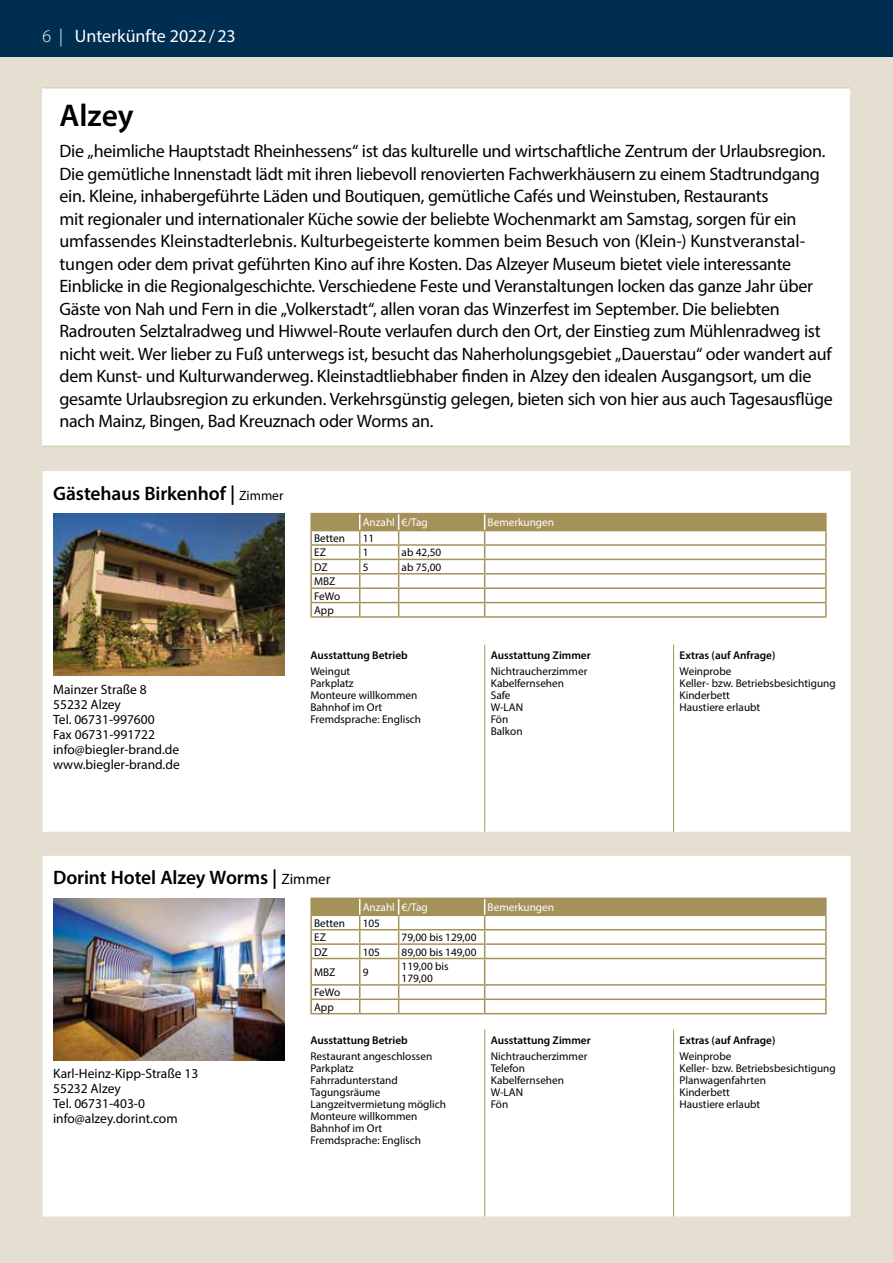
<style>
.page{position:relative;width:893px;height:1263px;background:#fff}
.page>*{position:absolute;margin:0;border:0;box-sizing:border-box;transform-origin:0 0}
.t1{font:600 31.5px "Myriad Pro";color:#000}
.t2{font:600 19.5px "Myriad Pro";letter-spacing:-.005em;color:#000}
.t3{font:18px/22.5px "Myriad Pro";letter-spacing:-.015em;color:#000}
.t4{font:18px "Myriad Pro";color:#fff}
.t5{font:13.5px/15px "Myriad Pro";color:#000}
.t6{font:11.25px/12px "Myriad Pro";color:#000}
.t7{font:600 11.25px "Myriad Pro";color:#000}
.t8{font:11.25px "Myriad Pro";color:#fff}
.s1{font-weight:300}
.s2{font-weight:400;font-size:13.5px}
.s3{font-weight:400;font-size:15px}
</style>
<div class="page">
<div style="left:0;top:0;width:893px;height:58px;background:#002e51"></div>
<div style="left:0;top:58px;width:893px;height:1205px;background:#e4dfd0"></div>
<div style="left:43px;top:88px;width:807px;height:358px;background:#fff"></div>
<hr style="left:43px;top:87px;width:807px;height:2px;background:#d8d1bb">
<hr style="left:43px;top:446px;width:807px;height:1px;background:#d8d1bb">
<div style="left:43px;top:471px;width:807px;height:361px;background:#fff"></div>
<hr style="left:484px;top:645px;width:1px;height:187px;background:#a5925a">
<hr style="left:673px;top:645px;width:1px;height:187px;background:#a5925a">
<img style="left:53px;top:514px;width:232px;height:161px">
<hr style="left:310px;top:513px;width:50px;height:1px;background:#a5925a">
<hr style="left:360px;top:513px;width:39px;height:1px;background:#a5925a">
<hr style="left:399px;top:513px;width:86px;height:1px;background:#a5925a">
<hr style="left:485px;top:513px;width:342px;height:1px;background:#a5925a">
<hr style="left:310px;top:616px;width:50px;height:2px;background:#a5925a">
<hr style="left:360px;top:616px;width:39px;height:2px;background:#a5925a">
<hr style="left:399px;top:616px;width:86px;height:2px;background:#a5925a">
<hr style="left:485px;top:616px;width:342px;height:2px;background:#a5925a">
<svg style="left:310px;top:514px;width:517px;height:103px;background:#e7e2d4"></svg>
<div style="left:43px;top:856px;width:807px;height:360px;background:#fff"></div>
<hr style="left:484px;top:1029px;width:1px;height:187px;background:#a5925a">
<hr style="left:673px;top:1029px;width:1px;height:187px;background:#a5925a">
<img style="left:53px;top:898px;width:232px;height:162px">
<hr style="left:310px;top:897px;width:50px;height:2px;background:#a5925a">
<hr style="left:360px;top:897px;width:39px;height:2px;background:#a5925a">
<hr style="left:399px;top:897px;width:86px;height:2px;background:#a5925a">
<hr style="left:485px;top:897px;width:342px;height:2px;background:#a5925a">
<hr style="left:310px;top:1013px;width:50px;height:1px;background:#a5925a">
<hr style="left:360px;top:1013px;width:39px;height:1px;background:#a5925a">
<hr style="left:399px;top:1013px;width:86px;height:1px;background:#a5925a">
<hr style="left:485px;top:1013px;width:342px;height:1px;background:#a5925a">
<svg style="left:310px;top:898px;width:517px;height:115px;background:#e9e5d8"></svg>
<p class="t4" style="left:43px;top:25px;width:195px"><span class="s1">6 |</span> Unterkünfte 2022/23</p>
<h1 class="t1" style="left:60px;top:96px;width:76px">Alzey</h1>
<p class="t3" style="left:60px;top:140px;width:775px">Die „heimliche Hauptstadt Rheinhessens“ ist das kulturelle und wirtschaftliche Zentrum der Urlaubsregion.<br>Die gemütliche Innenstadt lädt mit ihren liebevoll renovierten Fachwerkhäusern zu einem Stadtrundgang ein. Kleine, inhabergeführte Läden und Boutiquen, gemütliche Cafés und Weinstuben, Restaurants<br>mit regionaler und internationaler Küche sowie der beliebte Wochenmarkt am Samstag, sorgen für ein umfassendes Kleinstadterlebnis. Kulturbegeisterte kommen beim Besuch von (Klein-) Kunstveranstal&shy;tungen oder dem privat geführten Kino auf ihre Kosten. Das Alzeyer Museum bietet viele interessante Einblicke in die Regionalgeschichte. Verschiedene Feste und Veranstaltungen locken das ganze Jahr über Gäste von Nah und Fern in die „Volkerstadt“, allen voran das Winzerfest im September. Die beliebten Radrouten Selztalradweg und Hiwwel-Route verlaufen durch den Ort, der Einstieg zum Mühlenradweg ist nicht weit. Wer lieber zu Fuß unterwegs ist, besucht das Naherholungsgebiet „Dauerstau“ oder wandert auf dem Kunst- und Kulturwanderweg. Kleinstadtliebhaber finden in Alzey den idealen Ausgangsort, um die gesamte Urlaubsregion zu erkunden. Verkehrsgünstig gelegen, bieten sich von hier aus auch Tagesausflüge nach Mainz, Bingen, Bad Kreuznach oder Worms an.</p>
<p class="t2" style="left:53px;top:481px;width:232px">Gästehaus Birkenhof | <span class="s2">Zimmer</span></p>
<p class="t5" style="left:53px;top:681px;width:128px">Mainzer Straße 8<br>55232 Alzey<br>Tel. 06731-997600<br>Fax 06731-991722 info@biegler-brand.de www.biegler-brand.de</p>
<p class="t8" style="left:363px;top:516px;width:67px">Anzahl €/Tag</p>
<p class="t8" style="left:488px;top:516px;width:68px">Bemerkungen</p>
<p class="t6" style="left:314px;top:532px;width:33px">Betten</p>
<p class="t6" style="left:363px;top:532px;width:13px">11</p>
<p class="t6" style="left:314px;top:546px;width:13px">EZ</p>
<p class="t6" style="left:363px;top:546px;width:7px">1</p>
<p class="t6" style="left:402px;top:546px;width:41px">ab 42,50</p>
<p class="t6" style="left:314px;top:561px;width:15px">DZ</p>
<p class="t6" style="left:363px;top:561px;width:7px">5</p>
<p class="t6" style="left:402px;top:561px;width:41px">ab 75,00</p>
<p class="t6" style="left:314px;top:574px;width:28px;line-height:14.4px">MBZ<br>FeWo<br>App</p>
<p class="t7" style="left:310px;top:648px;width:99px">Ausstattung Betrieb</p>
<p class="t6" style="left:310px;top:665px;width:112px">Weingut<br>Parkplatz<br>Monteure willkommen<br>Bahnhof im Ort<br>Fremdsprache: Englisch</p>
<p class="t7" style="left:491px;top:648px;width:102px">Ausstattung Zimmer</p>
<p class="t6" style="left:491px;top:665px;width:98px">Nichtraucherzimmer<br>Kabelfernsehen<br>Safe<br>W-LAN<br>Fön<br>Balkon</p>
<p class="t2" style="left:53px;top:865px;width:279px">Dorint Hotel Alzey Worms | <span class="s3">Zimmer</span></p>
<p class="t8" style="left:363px;top:900px;width:67px">Anzahl €/Tag</p>
<p class="t8" style="left:488px;top:900px;width:68px">Bemerkungen</p>
<p class="t5" style="left:53px;top:1066px;width:147px">Karl-Heinz-Kipp-Straße 13<br>55232 Alzey<br>Tel. 06731-403-0 info@alzey.dorint.com</p>
<p class="t6" style="left:314px;top:917px;width:33px">Betten</p>
<p class="t6" style="left:363px;top:917px;width:19px">105</p>
<p class="t6" style="left:314px;top:931px;width:13px">EZ</p>
<p class="t6" style="left:402px;top:931px;width:76px">79,00 bis 129,00</p>
<p class="t6" style="left:314px;top:945px;width:15px">DZ</p>
<p class="t6" style="left:363px;top:945px;width:19px">105</p>
<p class="t6" style="left:402px;top:945px;width:76px">89,00 bis 149,00</p>
<p class="t6" style="left:314px;top:966px;width:23px">MBZ</p>
<p class="t6" style="left:363px;top:966px;width:7px">9</p>
<p class="t6" style="left:402px;top:960px;width:49px">119,00 bis<br>179,00</p>
<p class="t6" style="left:314px;top:985px;width:28px;line-height:14.4px">FeWo<br>App</p>
<p class="t7" style="left:310px;top:1033px;width:99px">Ausstattung Betrieb</p>
<p class="t6" style="left:310px;top:1050px;width:137px">Restaurant angeschlossen<br>Parkplatz<br>Fahrradunterstand<br>Tagungsräume<br>Langzeitvermietung möglich<br>Monteure willkommen<br>Bahnhof im Ort<br>Fremdsprache: Englisch</p>
<p class="t7" style="left:491px;top:1033px;width:102px">Ausstattung Zimmer</p>
<p class="t6" style="left:491px;top:1050px;width:98px">Nichtraucherzimmer<br>Telefon<br>Kabelfernsehen<br>W-LAN<br>Fön</p>
<p class="t7" style="left:680px;top:648px;width:97px">Extras (auf Anfrage)</p>
<p class="t6" style="left:680px;top:665px;width:158px">Weinprobe<br>Keller- bzw. Betriebsbesichtigung<br>Kinderbett<br>Haustiere erlaubt</p>
<p class="t7" style="left:680px;top:1033px;width:97px">Extras (auf Anfrage)</p>
<p class="t6" style="left:680px;top:1050px;width:158px">Weinprobe<br>Keller- bzw. Betriebsbesichtigung<br>Planwagenfahrten<br>Kinderbett<br>Haustiere erlaubt</p>
</div>
